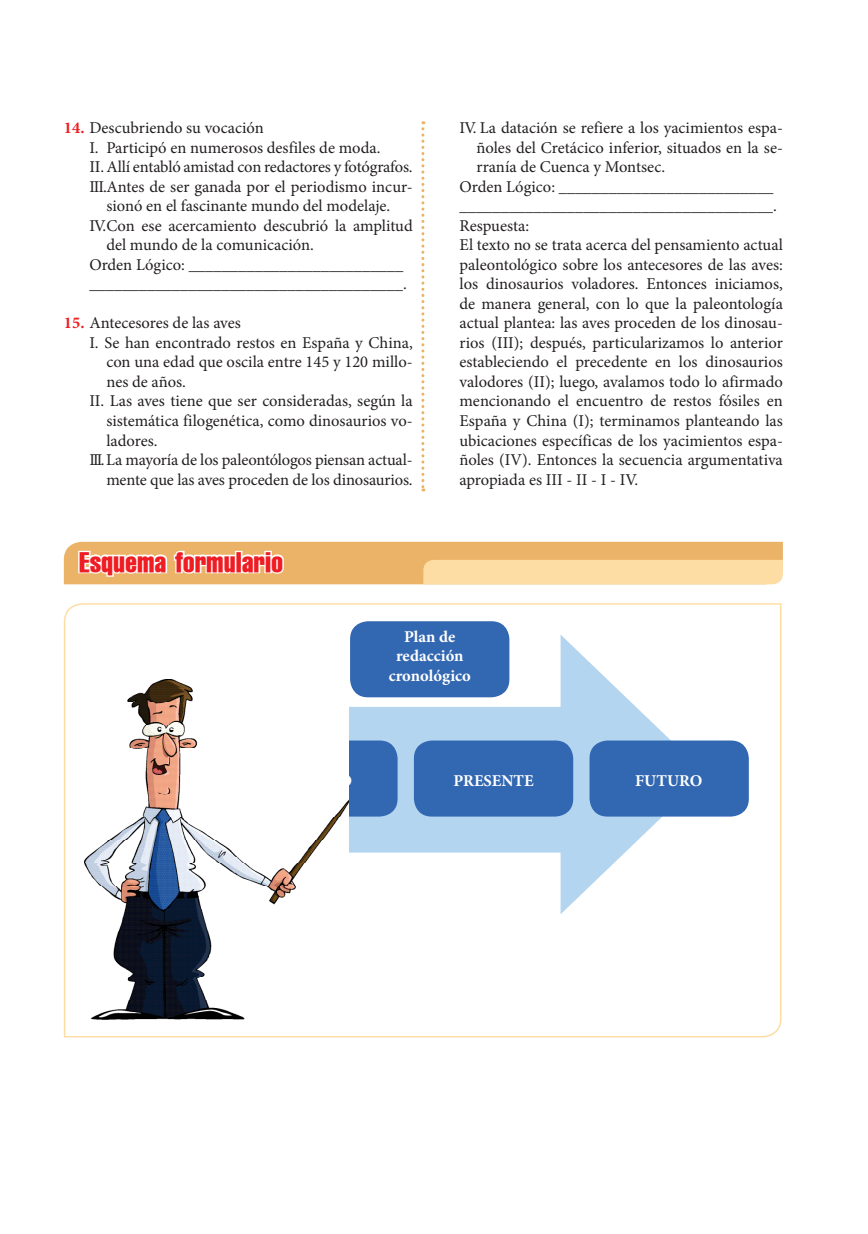
<style>
.page{position:relative;width:868px;height:1234px;background:#fff}
.page>*{position:absolute;margin:0;border:0;box-sizing:border-box;transform-origin:0 0}
.t1{font:27px "Triumvirate Compressed";color:#ee1d23}
.t2{font:16.5px "Minion Pro";color:#231f20}
.t3{font:700 16.5px/19.5px "Minion Pro";color:#fff;text-align:center}
.s1{font-weight:700;color:#ee1d23}
</style>
<div class="page">
<svg style="left:63px;top:603px;width:719px;height:434px"></svg>
<svg style="left:64px;top:541px;width:718px;height:44px;background:#f2c88c"></svg>
<svg style="left:421px;top:121px;width:3px;height:370px"></svg>
<svg style="left:289px;top:634px;width:417px;height:280px"></svg>
<div style="left:238px;top:740px;width:159px;height:76px;background:#3267b2;border-radius:18px"></div>
<div style="left:350px;top:621px;width:159px;height:76px;background:#3267b2;border-radius:18px"></div>
<div style="left:414px;top:740px;width:159px;height:76px;background:#3267b2;border-radius:18px"></div>
<div style="left:589px;top:740px;width:159px;height:76px;background:#3267b2;border-radius:18px"></div>
<img style="left:84px;top:679px;width:265px;height:340px">
<p class="t2" style="left:64px;top:117px;width:201px"><span class="s1">14.</span> Descubriendo su vocación</p>
<p class="t2" style="left:89px;top:136px;width:293px">I. Participó en numerosos desfiles de moda.</p>
<p class="t2" style="left:89px;top:156px;width:325px">II.Allí entabló amistad con redactores y fotógrafos.</p>
<p class="t2" style="left:89px;top:175px;width:325px">III.Antes de ser ganada por el periodismo incur-</p>
<p class="t2" style="left:106px;top:195px;width:285px">sionó en el fascinante mundo del modelaje.</p>
<p class="t2" style="left:89px;top:214px;width:325px">IV.Con ese acercamiento descubrió la amplitud</p>
<p class="t2" style="left:106px;top:234px;width:209px">del mundo de la comunicación.</p>
<p class="t2" style="left:89px;top:253px;width:315px">Orden Lógico: __________________________</p>
<p class="t2" style="left:89px;top:273px;width:319px">______________________________________.</p>
<p class="t2" style="left:64px;top:312px;width:178px"><span class="s1">15.</span> Antecesores de las aves</p>
<p class="t2" style="left:89px;top:331px;width:325px">I. Se han encontrado restos en España y China,</p>
<p class="t2" style="left:106px;top:351px;width:308px">con una edad que oscila entre 145 y 120 millo-</p>
<p class="t2" style="left:106px;top:370px;width:81px">nes de años.</p>
<p class="t2" style="left:89px;top:390px;width:325px">II. Las aves tiene que ser consideradas, según la</p>
<p class="t2" style="left:106px;top:409px;width:308px">sistemática filogenética, como dinosaurios vo-</p>
<p class="t2" style="left:106px;top:429px;width:53px">ladores.</p>
<p class="t2" style="left:89px;top:448px;width:325px">III. La mayoría de los paleontólogos piensan actual-</p>
<p class="t2" style="left:106px;top:468px;width:308px">mente que las aves proceden de los dinosaurios.</p>
<h1 class="t1" style="left:79px;top:544px;width:206px">Esquema formulario</h1>
<p class="t2" style="left:459px;top:117px;width:325px">IV. La datación se refiere a los yacimientos espa-</p>
<p class="t2" style="left:476px;top:136px;width:308px">ñoles del Cretácico inferior, situados en la se-</p>
<p class="t2" style="left:476px;top:156px;width:190px">rranía de Cuenca y Montsec.</p>
<p class="t2" style="left:459px;top:175px;width:315px">Orden Lógico: __________________________</p>
<p class="t2" style="left:459px;top:195px;width:319px">______________________________________.</p>
<p class="t2" style="left:459px;top:214px;width:71px">Respuesta:</p>
<p class="t2" style="left:459px;top:234px;width:325px">El texto no se trata acerca del pensamiento actual</p>
<p class="t2" style="left:459px;top:253px;width:325px">paleontológico sobre los antecesores de las aves:</p>
<p class="t2" style="left:459px;top:273px;width:325px">los dinosaurios voladores. Entonces iniciamos,</p>
<p class="t2" style="left:459px;top:292px;width:325px">de manera general, con lo que la paleontología</p>
<p class="t2" style="left:459px;top:312px;width:325px">actual plantea: las aves proceden de los dinosau-</p>
<p class="t2" style="left:459px;top:331px;width:325px">rios (III); después, particularizamos lo anterior</p>
<p class="t2" style="left:459px;top:351px;width:325px">estableciendo el precedente en los dinosaurios</p>
<p class="t2" style="left:459px;top:370px;width:325px">valodores (II); luego, avalamos todo lo afirmado</p>
<p class="t2" style="left:459px;top:390px;width:325px">mencionando el encuentro de restos fósiles en</p>
<p class="t2" style="left:459px;top:409px;width:325px">España y China (I); terminamos planteando las</p>
<p class="t2" style="left:459px;top:429px;width:325px">ubicaciones específicas de los yacimientos espa-</p>
<p class="t2" style="left:459px;top:448px;width:325px">ñoles (IV). Entonces la secuencia argumentativa</p>
<p class="t2" style="left:459px;top:468px;width:180px">apropiada es III - II - I - IV.</p>
<p class="t3" style="left:388px;top:626px;width:84px">Plan de redacción cronológico</p>
<p class="t3" style="left:453px;top:770px;width:82px">PRESENTE</p>
<p class="t3" style="left:635px;top:770px;width:69px">FUTURO</p>
</div>
